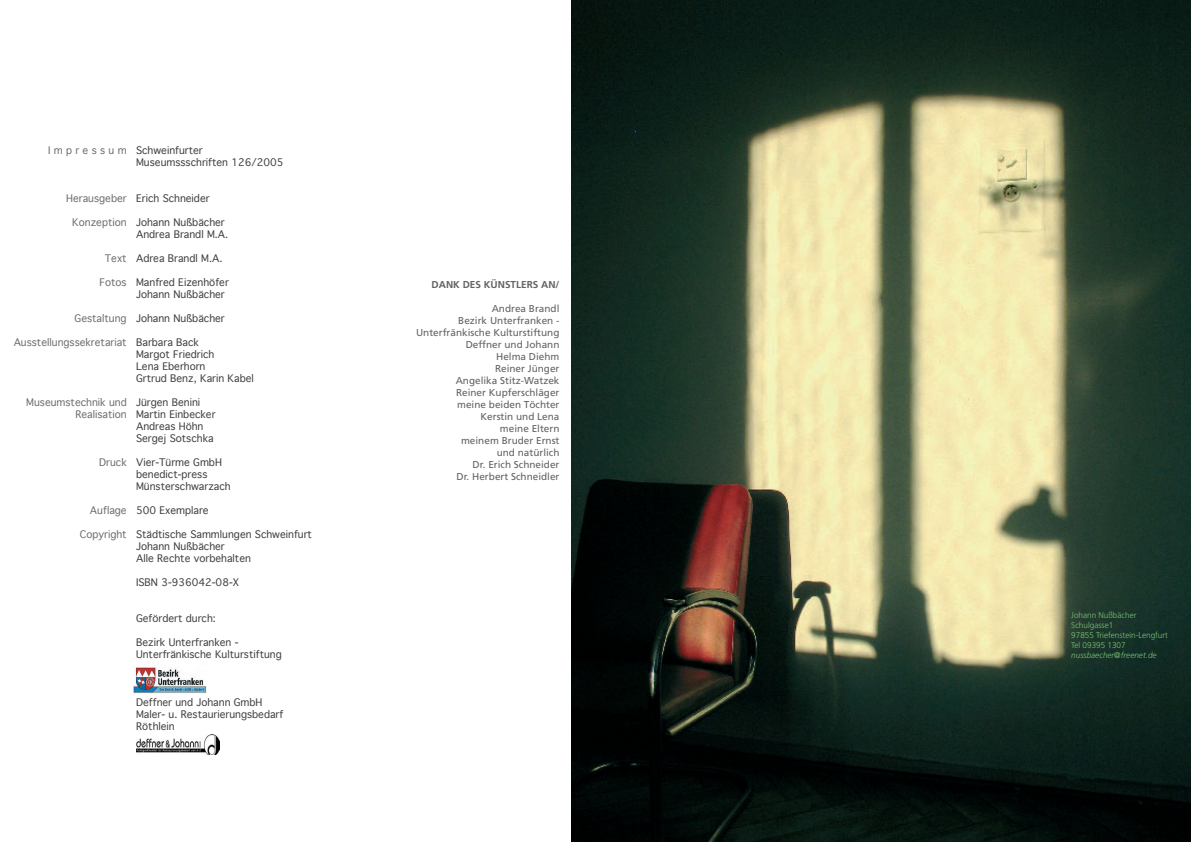
<style>
.page{position:relative;width:1191px;height:842px;background:#fff}
.page>*{position:absolute;margin:0;border:0;box-sizing:border-box;transform-origin:0 0}
.t1{font:10px "Geneva";color:#3f3f40}
.t2{font:10px "Frutiger";color:#636366}
.t3{font:10px/12px "Geneva";color:#6c6d70;text-align:right}
.t4{font:700 10px "Frutiger";color:#636366}
.t5{font:300 8.3px "Frutiger";color:#7fc077}
.t6{font:italic 300 8.3px "Frutiger";color:#7fc077}
</style>
<div class="page">
<img style="left:571px;top:0;width:620px;height:842px">
<img style="left:136px;top:734px;width:83px;height:21px">
<img style="left:134px;top:667px;width:72px;height:27px">
<p class="t3" style="left:48px;top:145px;width:80px">I m p r e s s u m</p>
<p class="t3" style="left:66px;top:193px;width:62px">Herausgeber</p>
<p class="t3" style="left:72px;top:217px;width:56px">Konzeption</p>
<p class="t3" style="left:105px;top:253px;width:23px">Text</p>
<p class="t3" style="left:100px;top:277px;width:29px">Fotos</p>
<p class="t3" style="left:75px;top:313px;width:54px">Gestaltung</p>
<p class="t3" style="left:14px;top:337px;width:114px">Ausstellungssekretariat</p>
<p class="t3" style="left:26px;top:397px;width:102px">Museumstechnik und<br>Realisation</p>
<p class="t3" style="left:99px;top:457px;width:29px">Druck</p>
<p class="t3" style="left:90px;top:505px;width:38px">Auflage</p>
<p class="t3" style="left:80px;top:529px;width:48px">Copyright</p>
<p class="t1" style="left:136px;top:144px;width:68px">Schweinfurter</p>
<p class="t1" style="left:136px;top:156px;width:149px">Museumssschriften 126/2005</p>
<p class="t1" style="left:136px;top:192px;width:75px">Erich Schneider</p>
<p class="t1" style="left:136px;top:216px;width:90px">Johann Nußbächer</p>
<p class="t1" style="left:136px;top:228px;width:94px">Andrea Brandl M.A.</p>
<p class="t1" style="left:136px;top:252px;width:88px">Adrea Brandl M.A.</p>
<p class="t1" style="left:136px;top:276px;width:94px">Manfred Eizenhöfer</p>
<p class="t1" style="left:136px;top:288px;width:90px">Johann Nußbächer</p>
<p class="t1" style="left:136px;top:312px;width:90px">Johann Nußbächer</p>
<p class="t1" style="left:136px;top:336px;width:64px">Barbara Back</p>
<p class="t1" style="left:136px;top:348px;width:80px">Margot Friedrich</p>
<p class="t1" style="left:136px;top:360px;width:71px">Lena Eberhorn</p>
<p class="t1" style="left:136px;top:372px;width:119px">Grtrud Benz, Karin Kabel</p>
<p class="t1" style="left:136px;top:396px;width:66px">Jürgen Benini</p>
<p class="t1" style="left:136px;top:408px;width:81px">Martin Einbecker</p>
<p class="t1" style="left:136px;top:420px;width:69px">Andreas Höhn</p>
<p class="t1" style="left:136px;top:432px;width:79px">Sergej Sotschka</p>
<p class="t1" style="left:136px;top:456px;width:87px">Vier-Türme GmbH</p>
<p class="t1" style="left:136px;top:468px;width:73px">benedict-press</p>
<p class="t1" style="left:136px;top:480px;width:96px">Münsterschwarzach</p>
<p class="t1" style="left:136px;top:504px;width:74px">500 Exemplare</p>
<p class="t1" style="left:136px;top:528px;width:177px">Städtische Sammlungen Schweinfurt</p>
<p class="t1" style="left:136px;top:540px;width:90px">Johann Nußbächer</p>
<p class="t1" style="left:136px;top:552px;width:116px">Alle Rechte vorbehalten</p>
<p class="t1" style="left:136px;top:576px;width:104px">ISBN 3-936042-08-X</p>
<p class="t1" style="left:136px;top:612px;width:81px">Gefördert durch:</p>
<p class="t1" style="left:136px;top:636px;width:104px">Bezirk Unterfranken -</p>
<p class="t1" style="left:136px;top:648px;width:147px">Unterfränkische Kulturstiftung</p>
<p class="t1" style="left:136px;top:696px;width:128px">Deffner und Johann GmbH</p>
<p class="t1" style="left:136px;top:708px;width:149px">Maler- u. Restaurierungsbedarf</p>
<p class="t1" style="left:136px;top:720px;width:40px">Röthlein</p>
<p class="t4" style="left:431px;top:278px;width:129px">DANK DES KÜNSTLERS AN/</p>
<p class="t2" style="left:491px;top:302px;width:69px">Andrea Brandl</p>
<p class="t2" style="left:458px;top:314px;width:103px">Bezirk Unterfranken -</p>
<p class="t2" style="left:416px;top:326px;width:145px">Unterfränkische Kulturstiftung</p>
<p class="t2" style="left:466px;top:338px;width:95px">Deffner und Johann</p>
<p class="t2" style="left:496px;top:350px;width:65px">Helma Diehm</p>
<p class="t2" style="left:495px;top:362px;width:66px">Reiner Jünger</p>
<p class="t2" style="left:456px;top:374px;width:105px">Angelika Stitz-Watzek</p>
<p class="t2" style="left:456px;top:386px;width:105px">Reiner Kupferschläger</p>
<p class="t2" style="left:457px;top:398px;width:104px">meine beiden Töchter</p>
<p class="t2" style="left:480px;top:410px;width:80px">Kerstin und Lena</p>
<p class="t2" style="left:500px;top:422px;width:61px">meine Eltern</p>
<p class="t2" style="left:461px;top:434px;width:100px">meinem Bruder Ernst</p>
<p class="t2" style="left:496px;top:446px;width:64px">und natürlich</p>
<p class="t2" style="left:472px;top:458px;width:88px">Dr. Erich Schneider</p>
<p class="t2" style="left:456px;top:470px;width:104px">Dr. Herbert Schneidler</p>
<p class="t5" style="left:1071px;top:610px;width:67px">Johann Nußbächer</p>
<p class="t5" style="left:1071px;top:620px;width:44px">Schulgasse1</p>
<p class="t5" style="left:1071px;top:630px;width:98px">97855 Triefenstein-Lengfurt</p>
<p class="t5" style="left:1071px;top:640px;width:56px">Tel 09395 1307</p>
<p class="t6" style="left:1071px;top:650px;width:87px">nussbaecher@freenet.de</p>
</div>
